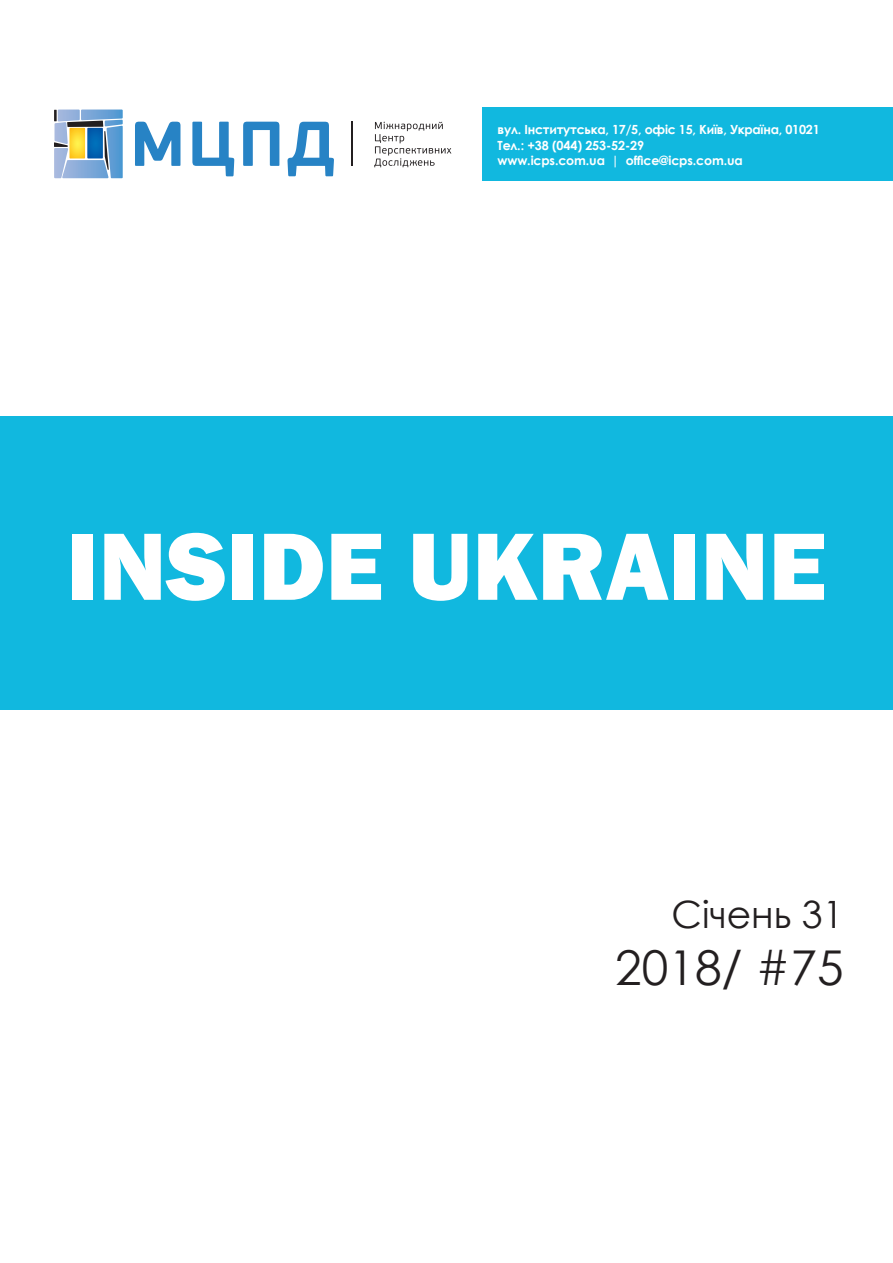
<style>
.page{position:relative;width:893px;height:1263px;background:#fff}
.page>*{position:absolute;margin:0;border:0;box-sizing:border-box;transform-origin:0 0}
.t1{font:800 99px "Franklin Gothic";color:#fff}
.t2{font:48px "Century Gothic";color:#231f20}
.t3{font:37.65px "Century Gothic";color:#231f20}
.t4{font:700 12.6px/15.3px "Century Gothic";letter-spacing:-.02em;color:#fff}
</style>
<div class="page">
<div style="left:0;top:417px;width:893px;height:293px;background:#11b8df"></div>
<div style="left:483px;top:107px;width:410px;height:74px;background:#11b8df"></div>
<svg style="left:54px;top:110px;width:69px;height:68px;background:#87a6ba"></svg>
<svg style="left:135px;top:122px;width:45px;height:44px"></svg>
<svg style="left:192px;top:122px;width:42px;height:54px"></svg>
<svg style="left:243px;top:122px;width:36px;height:44px"></svg>
<svg style="left:287px;top:122px;width:47px;height:54px"></svg>
<hr style="left:351px;top:122px;width:2px;height:44px;background:#231f20">
<svg style="left:374px;top:122px;width:77px;height:45px"></svg>
<p class="t4" style="left:497px;top:122px;width:324px">вул. Інститутська, 17/5, офіс 15, Київ, Україна, 01021<br>Тел.: +38 (044) 253-52-29<br>www.icps.com.ua | office@icps.com.ua</p>
<h1 class="t1" style="left:67px;top:502px;width:761px">INSIDE UKRAINE</h1>
<h3 class="t3" style="left:671px;top:888px;width:174px">Січень 31</h3>
<h2 class="t2" style="left:615px;top:934px;width:230px">2018/ #75</h2>
</div>
